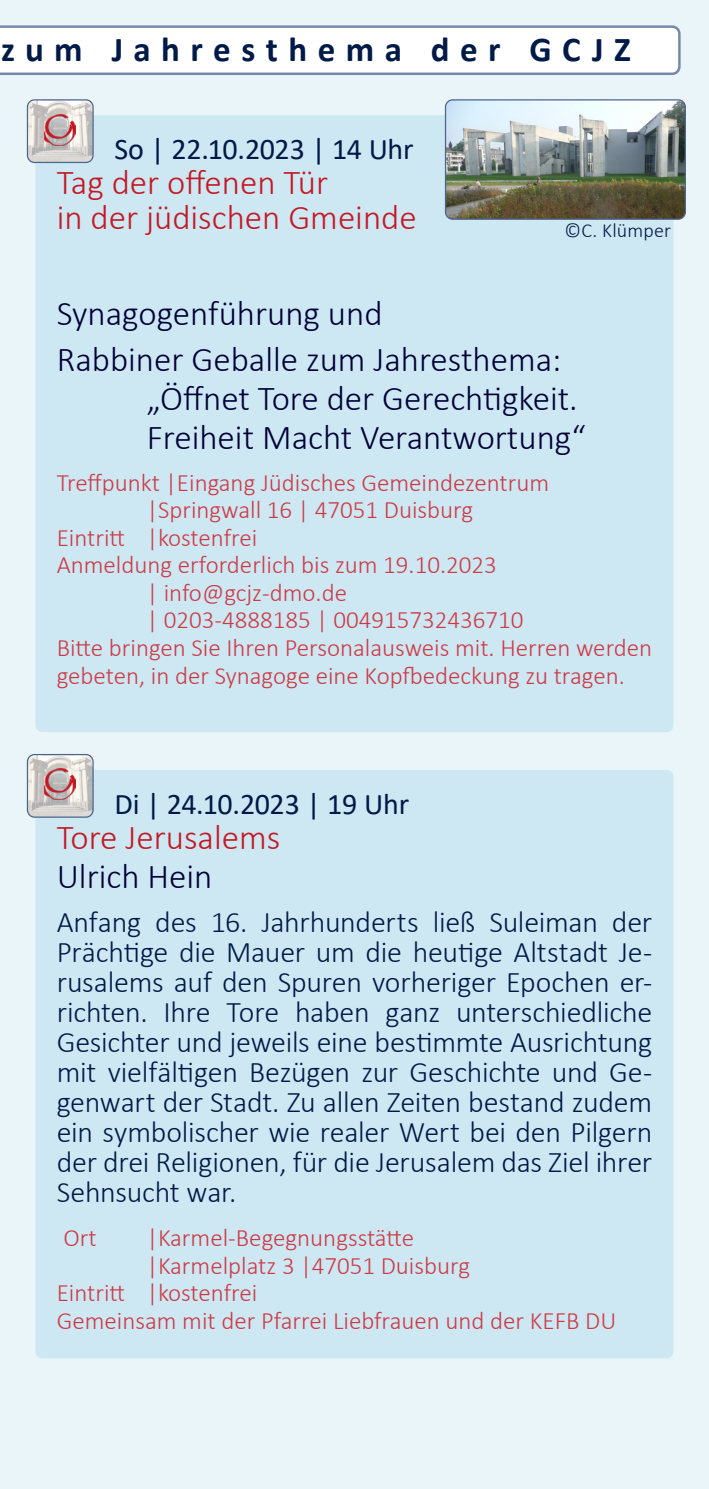
<style>
.page{position:relative;width:709px;height:1489px;background:#fff}
.page>*{position:absolute;margin:0;border:0;box-sizing:border-box;transform-origin:0 0}
.Rundbrief_Referent{font:300 35px "Calibri";color:#000136}
.Rundbrief_Titel{font:300 35px "Calibri";color:#c31924}
.t1{font:700 35px "Calibri";letter-spacing:.295em;color:#001a47}
.Rundbrief_Text_mehr{font:300 30px/30px "Calibri";letter-spacing:-.01em;color:#001a47;text-align:justify}
.Rundbrief_Datum{font:30px "Calibri";letter-spacing:-.01em;color:#001a47}
.Rundbrief_Inf_klein{font:300 25px/27.5px "Calibri";color:#cc3b45}
.Rundbrief_Copyright{font:300 20px "Calibri";letter-spacing:.01em;color:#001a47}
</style>
<div class="page">
<div style="left:0;top:0;width:709px;height:1488px;background:#eaf5f9"></div>
<svg style="left:0;top:25px;width:680px;height:50px;background:#f1f3f6"></svg>
<div style="left:35px;top:769px;width:638px;height:589px;background:#cde7f3;border-radius:7px"></div>
<img style="left:27px;top:755px;width:66px;height:62px">
<div style="left:27px;top:754px;width:67px;height:63px;border:1px solid #4d648b;border-radius:7px"></div>
<img style="left:45px;top:768px;width:30px;height:31px">
<div style="left:35px;top:115px;width:638px;height:617px;background:#cde7f3;border-radius:7px"></div>
<img style="left:447px;top:101px;width:237px;height:117px">
<div style="left:445px;top:99px;width:241px;height:121px;border:1px solid #4d648b;border-radius:7px"></div>
<img style="left:28px;top:101px;width:64px;height:61px">
<div style="left:27px;top:99px;width:67px;height:64px;border:1px solid #4d648b;border-radius:7px"></div>
<img style="left:45px;top:114px;width:30px;height:31px">
<h1 class="t1" style="left:1px;top:25px;width:631px">zum Jahresthema der GCJZ</h1>
<p class="Rundbrief_Datum" style="left:114px;top:128px;width:301px">So | 22.10.2023 | 14 Uhr</p>
<p class="Rundbrief_Titel" style="left:57px;top:161px;width:273px">Tag der offenen Tür</p>
<p class="Rundbrief_Titel" style="left:57px;top:196px;width:361px">in der jüdischen Gmeinde</p>
<p class="Rundbrief_Copyright" style="left:564px;top:218px;width:108px">©C. Klümper</p>
<p class="Rundbrief_Referent" style="left:57px;top:291px;width:327px">Synagogenführung und</p>
<p class="Rundbrief_Referent" style="left:57px;top:337px;width:506px">Rabbiner Geballe zum Jahresthema:</p>
<p class="Rundbrief_Referent" style="left:147px;top:376px;width:432px">„Öffnet Tore der Gerechtigkeit.</p>
<p class="Rundbrief_Referent" style="left:147px;top:416px;width:440px">Freiheit Macht Verantwortung“</p>
<p class="Rundbrief_Inf_klein" style="left:57px;top:468px;width:494px">Treffpunkt |Eingang Jüdisches Gemeindezentrum</p>
<p class="Rundbrief_Inf_klein" style="left:147px;top:496px;width:328px">|Springwall 16 | 47051 Duisburg</p>
<p class="Rundbrief_Inf_klein" style="left:57px;top:523px;width:202px">Eintritt |kostenfrei</p>
<p class="Rundbrief_Inf_klein" style="left:57px;top:551px;width:442px">Anmeldung erforderlich bis zum 19.10.2023</p>
<p class="Rundbrief_Inf_klein" style="left:147px;top:578px;width:202px">| info@gcjz-dmo.de</p>
<p class="Rundbrief_Inf_klein" style="left:147px;top:606px;width:378px">| 0203-4888185 | 004915732436710</p>
<p class="Rundbrief_Inf_klein" style="left:57px;top:633px;width:597px">Bitte bringen Sie Ihren Personalausweis mit. Herren werden gebeten, in der Synagoge eine Kopfbedeckung zu tragen.</p>
<p class="Rundbrief_Datum" style="left:114px;top:782px;width:296px">Di | 24.10.2023 | 19 Uhr</p>
<p class="Rundbrief_Titel" style="left:57px;top:815px;width:225px">Tore Jerusalems</p>
<p class="Rundbrief_Referent" style="left:57px;top:854px;width:157px">Ulrich Hein</p>
<p class="Rundbrief_Text_mehr" style="left:57px;top:906px;width:597px">Anfang des 16. Jahrhunderts ließ Suleiman der Prächtige die Mauer um die heutige Altstadt Je&shy;rusalems auf den Spuren vorheriger Epochen er&shy;richten. Ihre Tore haben ganz unterschiedliche Gesichter und jeweils eine bestimmte Ausrichtung mit vielfältigen Bezügen zur Geschichte und Ge&shy;genwart der Stadt. Zu allen Zeiten bestand zudem ein symbolischer wie realer Wert bei den Pilgern der drei Religionen, für die Jerusalem das Ziel ihrer Sehnsucht war.</p>
<p class="Rundbrief_Inf_klein" style="left:63px;top:1223px;width:35px">Ort</p>
<p class="Rundbrief_Inf_klein" style="left:147px;top:1223px;width:269px">|Karmel-Begegnungsstätte</p>
<p class="Rundbrief_Inf_klein" style="left:147px;top:1251px;width:325px">|Karmelplatz 3 |47051 Duisburg</p>
<p class="Rundbrief_Inf_klein" style="left:57px;top:1278px;width:202px">Eintritt |kostenfrei</p>
<p class="Rundbrief_Inf_klein" style="left:57px;top:1306px;width:561px">Gemeinsam mit der Pfarrei Liebfrauen und der KEFB DU</p>
</div>
